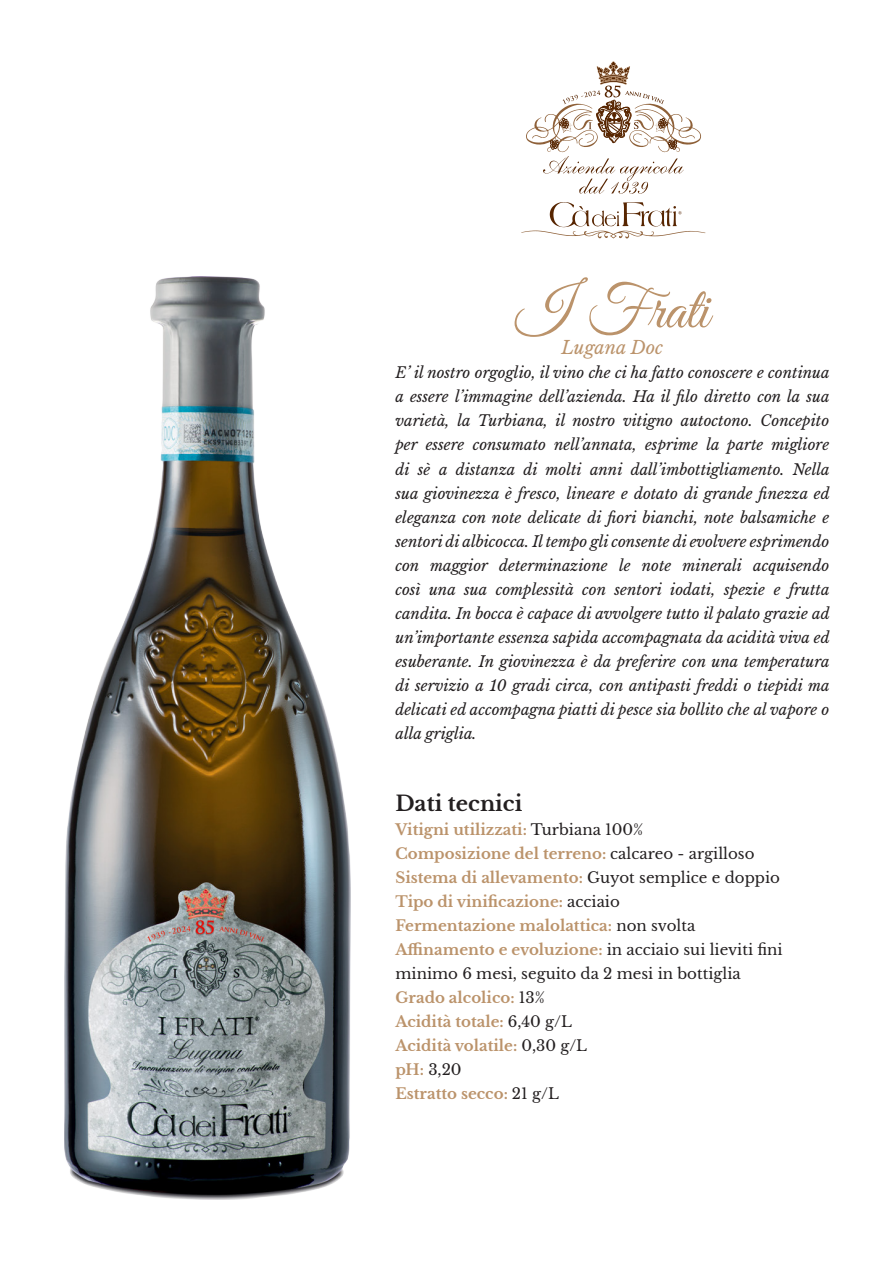
<style>
.page{position:relative;width:893px;height:1263px;background:#fff}
.page>*{position:absolute;margin:0;border:0;box-sizing:border-box;transform-origin:0 0}
.t1{font:60px "Great Vibes";color:#bb936b}
.t2{font:700 21px "Libre Baskerville";color:#231f20}
.t3{font:italic 18px "Libre Baskerville";color:#bb936b}
.t4{font:italic 15px/24px "Libre Baskerville";color:#231f20;text-align:justify}
.t5{font:700 15px "Libre Baskerville";color:#bb936b}
.t6{font:15px "Libre Baskerville";color:#231f20}
.s1{font-weight:400;color:#231f20}
.s2{font-weight:700;color:#bb936b}
</style>
<div class="page">
<svg style="left:521px;top:202px;width:184px;height:36px"></svg>
<svg style="left:526px;top:61px;width:175px;height:133px"></svg>
<img style="left:64px;top:276px;width:286px;height:923px">
<p class="t1" style="left:516px;top:272px;width:195px">I Frati</p>
<p class="t3" style="left:562px;top:337px;width:103px">Lugana Doc</p>
<p class="t4" style="left:395px;top:361px;width:436px">E’ il nostro orgoglio, il vino che ci ha fatto conoscere e continua a essere l’immagine dell’azienda. Ha il filo diretto con la sua varietà, la Turbiana, il nostro vitigno autoctono. Concepito per essere consumato nell’annata, esprime la parte migliore di sè a distanza di molti anni dall’imbottigliamento. Nella sua giovinezza è fresco, lineare e dotato di grande finezza ed eleganza con note delicate di fiori bianchi, note balsamiche e sentori di albicocca. Il tempo gli consente di evolvere esprimendo con maggior determinazione le note minerali acquisendo così una sua complessità con sentori iodati, spezie e frutta candita. In bocca è capace di avvolgere tutto il palato grazie ad un’importante essenza sapida accompagnata da acidità viva ed esuberante. In giovinezza è da preferire con una temperatura di servizio a 10 gradi circa, con antipasti freddi o tiepidi ma delicati ed accompagna piatti di pesce sia bollito che al vapore o alla griglia.</p>
<p class="t2" style="left:395px;top:790px;width:128px">Dati tecnici</p>
<p class="t5" style="left:395px;top:820px;width:249px">Vitigni utilizzati: <span class="s1">Turbiana 100%</span></p>
<p class="t5" style="left:395px;top:844px;width:361px">Composizione del terreno: <span class="s1">calcareo - argilloso</span></p>
<p class="t5" style="left:395px;top:868px;width:386px">Sistema di allevamento: <span class="s1">Guyot semplice e doppio</span></p>
<p class="t5" style="left:395px;top:892px;width:226px">Tipo di vinificazione: <span class="s1">acciaio</span></p>
<p class="t5" style="left:395px;top:916px;width:301px">Fermentazione malolattica: <span class="s1">non svolta</span></p>
<p class="t5" style="left:395px;top:940px;width:389px">Affinamento e evoluzione: <span class="s1">in acciaio sui lieviti fini</span></p>
<p class="t6" style="left:395px;top:964px;width:347px">minimo 6 mesi, seguito da 2 mesi in bottiglia</p>
<p class="t5" style="left:395px;top:988px;width:151px">Grado alcolico: <span class="s1">13%</span></p>
<p class="t5" style="left:395px;top:1012px;width:178px">Acidità totale: <span class="s1">6,40 g/L</span></p>
<p class="t5" style="left:395px;top:1036px;width:193px">Acidità volatile: <span class="s1">0,30 g/L</span></p>
<p class="t6" style="left:395px;top:1060px;width:68px"><span class="s2">pH:</span> 3,20</p>
<p class="t5" style="left:395px;top:1084px;width:165px">Estratto secco: <span class="s1">21 g/L</span></p>
</div>
